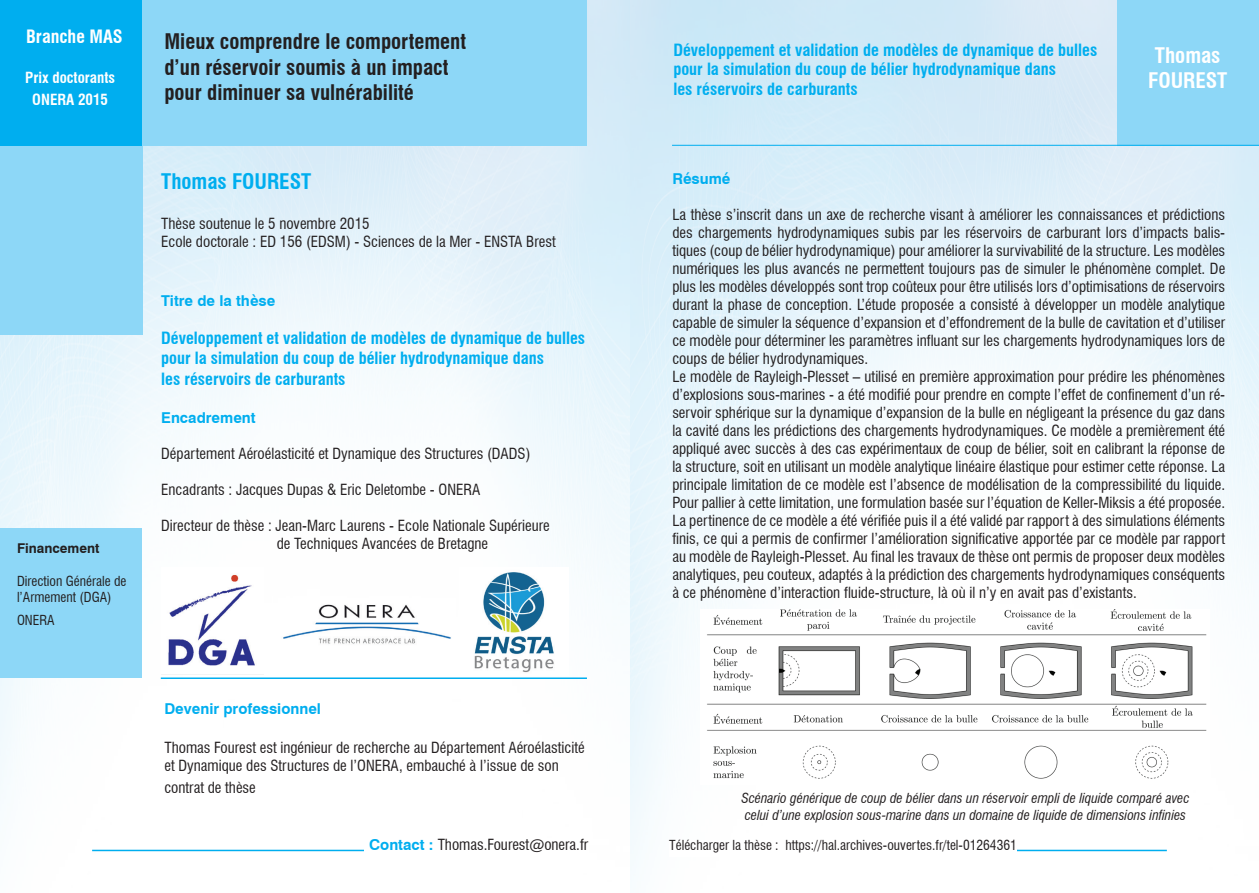
<style>
.page{position:relative;width:1259px;height:893px;background:#fff}
.page>*{position:absolute;margin:0;border:0;box-sizing:border-box;transform-origin:0 0}
.t1{font:700 condensed 21px/25.2px "Swiss 721 BT";color:#231f20}
.t2{font:700 condensed 21px "Swiss 721 BT";color:#00aeef}
.t3{font:700 condensed 21px/25.2px "Swiss 721 BT";color:#fff;text-align:center}
.t4{font:700 condensed 18px "Swiss 721 BT";color:#fff}
.t5{font:700 condensed 16.5px/19.8px "Swiss 721 BT";color:#00aeef}
.t6{font:condensed 15px/18px "Swiss 721 BT";color:#231f20}
.t7{font:700 15px "Swiss 721 BT";color:#00aeef}
.t8{font:700 condensed 15px/21.6px "Swiss 721 BT";color:#fff;text-align:center}
.t9{font:italic condensed 13.5px/16.2px "Swiss 721 BT";color:#231f20}
.t10{font:condensed 13.5px/16.2px "Swiss 721 BT";color:#231f20}
.t11{font:700 13.5px "Swiss 721 BT";color:#231f20}
.s1{font-weight:700;font-stretch:normal;color:#00aeef}
</style>
<div class="page">
<img style="left:0;top:0;width:1259px;height:854px">
<div style="left:141px;top:0;width:446px;height:146px;background:#8dd7f7"></div>
<div style="left:0;top:146px;width:142px;height:189px;background:#8dd7f7"></div>
<div style="left:0;top:528px;width:142px;height:150px;background:#8dd7f7"></div>
<div style="left:0;top:0;width:142px;height:146px;background:#00aeef"></div>
<div style="left:1117px;top:0;width:142px;height:145px;background:#8dd7f7"></div>
<hr style="left:161px;top:677px;width:426px;height:2px;background:#00aeef">
<hr style="left:92px;top:850px;width:495px;height:1px;background:#00aeef">
<hr style="left:672px;top:850px;width:494px;height:1px;background:#00aeef">
<hr style="left:672px;top:145px;width:587px;height:1px;background:#00aeef">
<div style="left:364px;top:838px;width:224px;height:30px;background:#fff"></div>
<img style="left:278px;top:599px;width:177px;height:50px">
<img style="left:700px;top:609px;width:509px;height:175px">
<img style="left:162px;top:567px;width:102px;height:107px">
<img style="left:459px;top:567px;width:109px;height:109px">
<div style="left:669px;top:840px;width:348px;height:16px;background:#fff"></div>
<p class="t4" style="left:26px;top:25px;width:98px">Branche MAS</p>
<p class="t8" style="left:25px;top:67px;width:92px">Prix doctorants<br>ONERA 2015</p>
<p class="t11" style="left:17px;top:540px;width:84px">Financement</p>
<p class="t10" style="left:17px;top:573px;width:111px">Direction Générale de l’Armement (DGA)</p>
<p class="t10" style="left:17px;top:612px;width:39px">ONERA</p>
<h1 class="t1" style="left:164px;top:29px;width:303px">Mieux comprendre le comportement d’un réservoir soumis à un impact pour diminuer sa vulnérabilité</h1>
<h1 class="t2" style="left:161px;top:169px;width:152px">Thomas FOUREST</h1>
<p class="t6" style="left:161px;top:214px;width:396px">Thèse soutenue le 5 novembre 2015<br>Ecole doctorale : ED 156 (EDSM) - Sciences de la Mer - ENSTA Brest</p>
<p class="t7" style="left:161px;top:292px;width:116px">Titre de la thèse</p>
<p class="t5" style="left:161px;top:328px;width:425px">Développement et validation de modèles de dynamique de bulles pour la simulation du coup de bélier hydrodynamique dans</p>
<p class="t5" style="left:161px;top:369px;width:186px">les réservoirs de carburants</p>
<p class="t7" style="left:161px;top:409px;width:96px">Encadrement</p>
<p class="t6" style="left:161px;top:445px;width:371px">Département Aéroélasticité et Dynamique des Structures (DADS)</p>
<p class="t6" style="left:161px;top:481px;width:320px">Encadrants : Jacques Dupas &amp; Eric Deletombe - ONERA</p>
<p class="t6" style="left:277px;top:517px;width:275px;text-indent:-115px">Directeur de thèse : Jean-Marc Laurens - Ecole Nationale Supérieure de Techniques Avancées de Bretagne</p>
<p class="t7" style="left:164px;top:699px;width:158px">Devenir professionnel</p>
<p class="t6" style="left:164px;top:739px;width:422px">Thomas Fourest est ingénieur de recherche au Département Aéroélasticité et Dynamique des Structures de l’ONERA, embauché à l’issue de son</p>
<p class="t6" style="left:164px;top:779px;width:93px">contrat de thèse</p>
<p class="t6" style="left:369px;top:835px;width:221px"><span class="s1">Contact :</span> Thomas.Fourest@onera.fr</p>
<p class="t5" style="left:673px;top:40px;width:425px">Développement et validation de modèles de dynamique de bulles pour la simulation du coup de bélier hydrodynamique dans<br>les réservoirs de carburants</p>
<h1 class="t3" style="left:1148px;top:43px;width:81px">Thomas<br>FOUREST</h1>
<p class="t7" style="left:672px;top:170px;width:60px">Résumé</p>
<p class="t6" style="left:672px;top:206px;width:554px">La thèse s’inscrit dans un axe de recherche visant à améliorer les connaissances et prédictions des chargements hydrodynamiques subis par les réservoirs de carburant lors d’impacts balis&shy;tiques (coup de bélier hydrodynamique) pour améliorer la survivabilité de la structure. Les modèles numériques les plus avancés ne permettent toujours pas de simuler le phénomène complet. De plus les modèles développés sont trop coûteux pour être utilisés lors d’optimisations de réservoirs durant la phase de conception. L’étude proposée a consisté à développer un modèle analytique capable de simuler la séquence d’expansion et d’effondrement de la bulle de cavitation et d’utiliser ce modèle pour déterminer les paramètres influant sur les chargements hydrodynamiques lors de coups de bélier hydrodynamiques.<br>Le modèle de Rayleigh-Plesset – utilisé en première approximation pour prédire les phénomènes d’explosions sous-marines - a été modifié pour prendre en compte l’effet de confinement d’un ré&shy;servoir sphérique sur la dynamique d’expansion de la bulle en négligeant la présence du gaz dans la cavité dans les prédictions des chargements hydrodynamiques. Ce modèle a premièrement été appliqué avec succès à des cas expérimentaux de coup de bélier, soit en calibrant la réponse de la structure, soit en utilisant un modèle analytique linéaire élastique pour estimer cette réponse. La principale limitation de ce modèle est l’absence de modélisation de la compressibilité du liquide.<br>Pour pallier à cette limitation, une formulation basée sur l’équation de Keller-Miksis a été proposée.<br>La pertinence de ce modèle a été vérifiée puis il a été validé par rapport à des simulations éléments finis, ce qui a permis de confirmer l’amélioration significative apportée par ce modèle par rapport au modèle de Rayleigh-Plesset. Au final les travaux de thèse ont permis de proposer deux modèles analytiques, peu couteux, adaptés à la prédiction des chargements hydrodynamiques conséquents à ce phénomène d’interaction fluide-structure, là où il n’y en avait pas d’existants.</p>
<p class="t9" style="left:741px;top:790px;width:449px">Scénario générique de coup de bélier dans un réservoir empli de liquide comparé avec celui d’une explosion sous-marine dans un domaine de liquide de dimensions infinies</p>
<p class="t10" style="left:669px;top:837px;width:349px">Télécharger la thèse : https://hal.archives-ouvertes.fr/tel-01264361</p>
</div>
